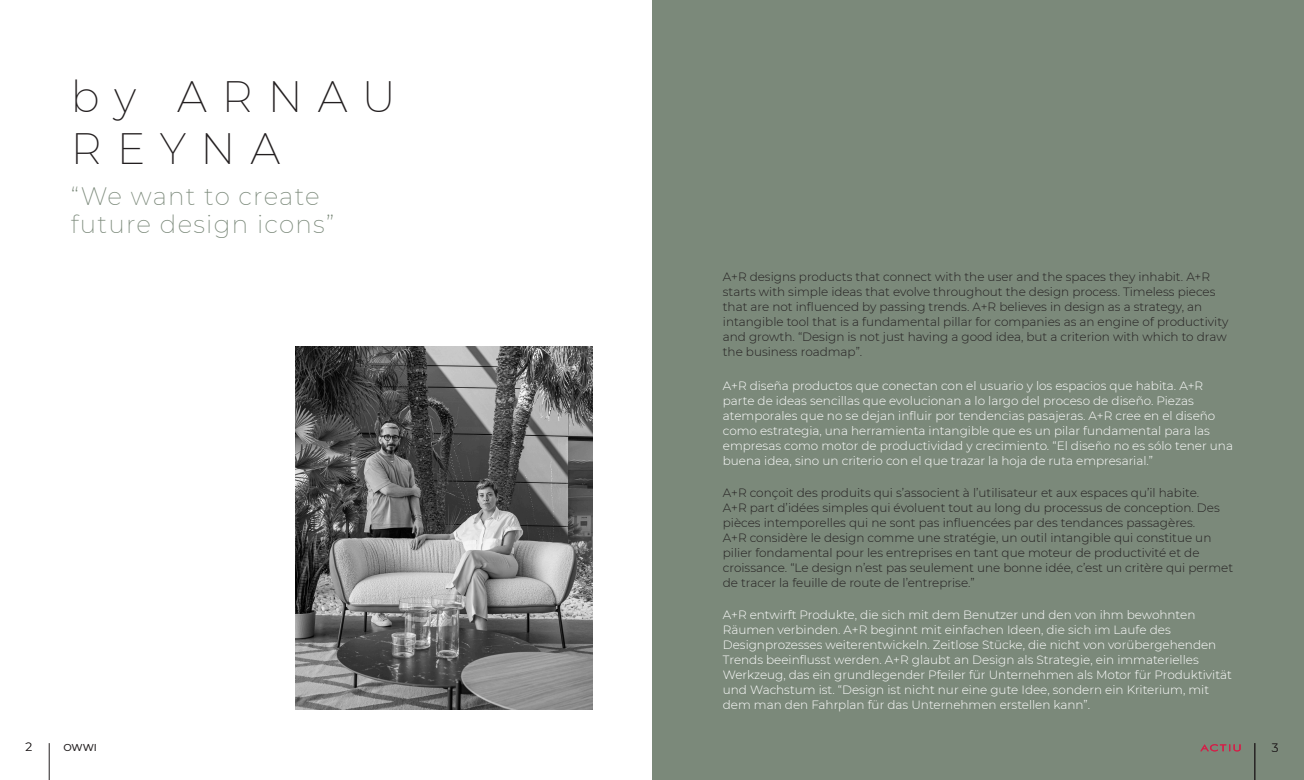
<style>
.page{position:relative;width:1304px;height:780px;background:#fff}
.page>*{position:absolute;margin:0;border:0;box-sizing:border-box;transform-origin:0 0}
.t1{font:200 42.9px/51.5px "Montserrat";letter-spacing:.35em;color:#231f20}
.t2{font:200 24.7px/28px "Montserrat";letter-spacing:.05em;color:#7b897a}
.t3{font:300 12px/15px "Montserrat";color:#fff}
.t4{font:300 12px/15px "Montserrat";color:#231f20}
.t5{font:500 10px "Montserrat";color:#231f20}
</style>
<div class="page">
<img style="left:295px;top:346px;width:297px;height:363px">
<div style="left:652px;top:0;width:652px;height:780px;background:#7b897a"></div>
<hr style="left:49px;top:743px;width:1px;height:37px;background:#231f20">
<hr style="left:1255px;top:743px;width:1px;height:37px;background:#231f20">
<svg style="left:1200px;top:744px;width:41px;height:7px"></svg>
<h1 class="t1" style="left:71px;top:70px;width:327px">by ARNAU<br>REYNA</h1>
<h2 class="t2" style="left:71px;top:182px;width:265px">“We want to create future design icons”</h2>
<p class="t4" style="left:723px;top:269px;width:507px">A+R designs products that connect with the user and the spaces they inhabit. A+R starts with simple ideas that evolve throughout the design process. Timeless pieces that are not influenced by passing trends. A+R believes in design as a strategy, an intangible tool that is a fundamental pillar for companies as an engine of productivity and growth. “Design is not just having a good idea, but a criterion with which to draw the business roadmap”.</p>
<p class="t3" style="left:723px;top:377px;width:512px">A+R diseña productos que conectan con el usuario y los espacios que habita. A+R parte de ideas sencillas que evolucionan a lo largo del proceso de diseño. Piezas atemporales que no se dejan influir por tendencias pasajeras. A+R cree en el diseño como estrategia, una herramienta intangible que es un pilar fundamental para las empresas como motor de productividad y crecimiento. “El diseño no es sólo tener una buena idea, sino un criterio con el que trazar la hoja de ruta empresarial.”</p>
<p class="t4" style="left:723px;top:485px;width:512px">A+R conçoit des produits qui s’associent à l’utilisateur et aux espaces qu’il habite.<br>A+R part d’idées simples qui évoluent tout au long du processus de conception. Des pièces intemporelles qui ne sont pas influencées par des tendances passagères.<br>A+R considère le design comme une stratégie, un outil intangible qui constitue un pilier fondamental pour les entreprises en tant que moteur de productivité et de croissance. “Le design n’est pas seulement une bonne idée, c’est un critère qui permet de tracer la feuille de route de l’entreprise.”</p>
<p class="t3" style="left:723px;top:607px;width:511px">A+R entwirft Produkte, die sich mit dem Benutzer und den von ihm bewohnten Räumen verbinden. A+R beginnt mit einfachen Ideen, die sich im Laufe des Designprozesses weiterentwickeln. Zeitlose Stücke, die nicht von vorübergehenden Trends beeinflusst werden. A+R glaubt an Design als Strategie, ein immaterielles Werkzeug, das ein grundlegender Pfeiler für Unternehmen als Motor für Produktivität und Wachstum ist. “Design ist nicht nur eine gute Idee, sondern ein Kriterium, mit dem man den Fahrplan für das Unternehmen erstellen kann”.</p>
<p class="t4" style="left:26px;top:739px;width:8px">2</p>
<p class="t5" style="left:63px;top:740px;width:35px">OWWI</p>
<p class="t4" style="left:1272px;top:739px;width:8px">3</p>
</div>
